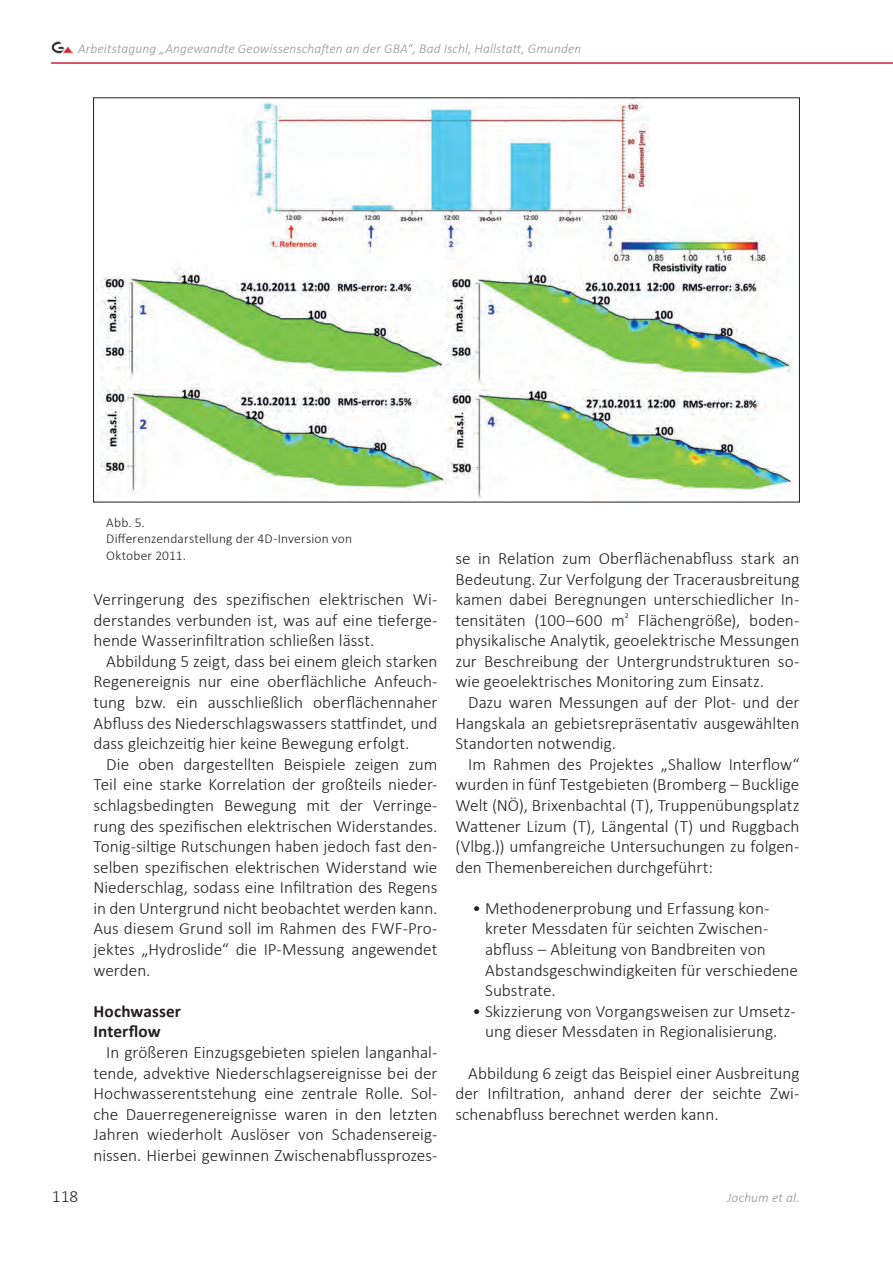
<style>
.page{position:relative;width:893px;height:1263px;background:#fff}
.page>*{position:absolute;margin:0;border:0;box-sizing:border-box;transform-origin:0 0}
.Lauftext__Standard{font:300 17.25px/20.5px "Calibri";letter-spacing:-.005em;color:#231f20;text-align:justify}
.Zwischentitel_2_ÜS{font:700 17.25px "Calibri";letter-spacing:.005em;color:#231f20}
.Kopfzeilen{font:italic 300 13.5px "Calibri";letter-spacing:.01em;color:#939598}
.Bildunterschrift{font:300 13.5px/16.2px "Calibri";letter-spacing:.01em;color:#231f20}
</style>
<div class="page">
<hr style="left:51px;top:62px;width:842px;height:2px;background:#da1f3d">
<img style="left:51px;top:41px;width:21px;height:13px">
<img style="left:96px;top:101px;width:696px;height:397px">
<p class="Kopfzeilen" style="left:78px;top:40px;width:505px">Arbeitstagung „Angewandte Geowissenschaften an der GBA“, Bad Ischl, Hallstatt, Gmunden</p>
<p class="Lauftext__Standard" style="left:52px;top:1185px;width:28px">118</p>
<p class="Bildunterschrift" style="left:106px;top:514px;width:40px">Abb. 5.</p>
<p class="Bildunterschrift" style="left:106px;top:531px;width:247px">Differenzendarstellung der 4D-Inversion von<br>Oktober 2011.</p>
<p class="Lauftext__Standard" style="left:94px;top:589px;width:345px">Verringerung des spezifischen elektrischen Wi&shy;derstandes verbunden ist, was auf eine tieferge&shy;hende Wasserinfiltration schließen lässt.</p>
<p class="Lauftext__Standard" style="left:94px;top:651px;width:345px;text-indent:13px">Abbildung 5 zeigt, dass bei einem gleich starken Regenereignis nur eine oberflächliche Anfeuch&shy;tung bzw. ein ausschließlich oberflächennaher Abfluss des Niederschlagswassers stattfindet, und dass gleichzeitig hier keine Bewegung erfolgt.</p>
<p class="Lauftext__Standard" style="left:94px;top:754px;width:345px;text-indent:13px">Die oben dargestellten Beispiele zeigen zum Teil eine starke Korrelation der großteils nieder&shy;schlagsbedingten Bewegung mit der Verringe&shy;rung des spezifischen elektrischen Widerstandes.<br>Tonig-siltige Rutschungen haben jedoch fast den&shy;selben spezifischen elektrischen Widerstand wie Niederschlag, sodass eine Infiltration des Regens in den Untergrund nicht beobachtet werden kann.<br>Aus diesem Grund soll im Rahmen des FWF-Pro&shy;jektes „Hydroslide“ die IP-Messung angewendet werden.</p>
<p class="Zwischentitel_2_ÜS" style="left:94px;top:999px;width:89px">Hochwasser</p>
<p class="Zwischentitel_2_ÜS" style="left:94px;top:1019px;width:69px">Interflow</p>
<p class="Lauftext__Standard" style="left:94px;top:1042px;width:345px;text-indent:13px">In größeren Einzugsgebieten spielen langanhal&shy;tende, advektive Niederschlagsereignisse bei der Hochwasserentstehung eine zentrale Rolle. Sol&shy;che Dauerregenereignisse waren in den letzten Jahren wiederholt Auslöser von Schadensereig&shy;nissen. Hierbei gewinnen Zwischenabflussprozes-</p>
<p class="Lauftext__Standard" style="left:455px;top:548px;width:345px">se in Relation zum Oberflächenabfluss stark an Bedeutung. Zur Verfolgung der Tracerausbreitung kamen dabei Beregnungen unterschiedlicher In&shy;tensitäten (100–600 m<sup>²</sup> Flächengröße), boden&shy;physikalische Analytik, geoelektrische Messungen zur Beschreibung der Untergrundstrukturen so&shy;wie geoelektrisches Monitoring zum Einsatz.</p>
<p class="Lauftext__Standard" style="left:455px;top:692px;width:345px;text-indent:13px">Dazu waren Messungen auf der Plot- und der Hangskala an gebietsrepräsentativ ausgewählten Standorten notwendig.</p>
<p class="Lauftext__Standard" style="left:455px;top:754px;width:345px;text-indent:13px">Im Rahmen des Projektes „Shallow Interflow“ wurden in fünf Testgebieten (Bromberg – Bucklige Welt (NÖ), Brixenbachtal (T), Truppenübungsplatz Wattener Lizum (T), Längental (T) und Ruggbach (Vlbg.)) umfangreiche Untersuchungen zu folgen&shy;den Themenbereichen durchgeführt:</p>
<p class="Lauftext__Standard" style="left:485px;top:898px;width:314px;text-align:left;text-indent:-13px">• Methodenerprobung und Erfassung kon&shy;kreter Messdaten für seichten Zwischen&shy;abfluss – Ableitung von Bandbreiten von Abstandsgeschwindigkeiten für verschiedene Substrate.</p>
<p class="Lauftext__Standard" style="left:472px;top:1000px;width:325px;text-align:center">• Skizzierung von Vorgangsweisen zur Umsetz&shy;ung dieser Messdaten in Regionalisierung.</p>
<p class="Lauftext__Standard" style="left:455px;top:1062px;width:345px;text-indent:13px">Abbildung 6 zeigt das Beispiel einer Ausbreitung der Infiltration, anhand derer der seichte Zwi&shy;schenabfluss berechnet werden kann.</p>
<p class="Kopfzeilen" style="left:727px;top:1189px;width:74px">Jochum et al.</p>
</div>
